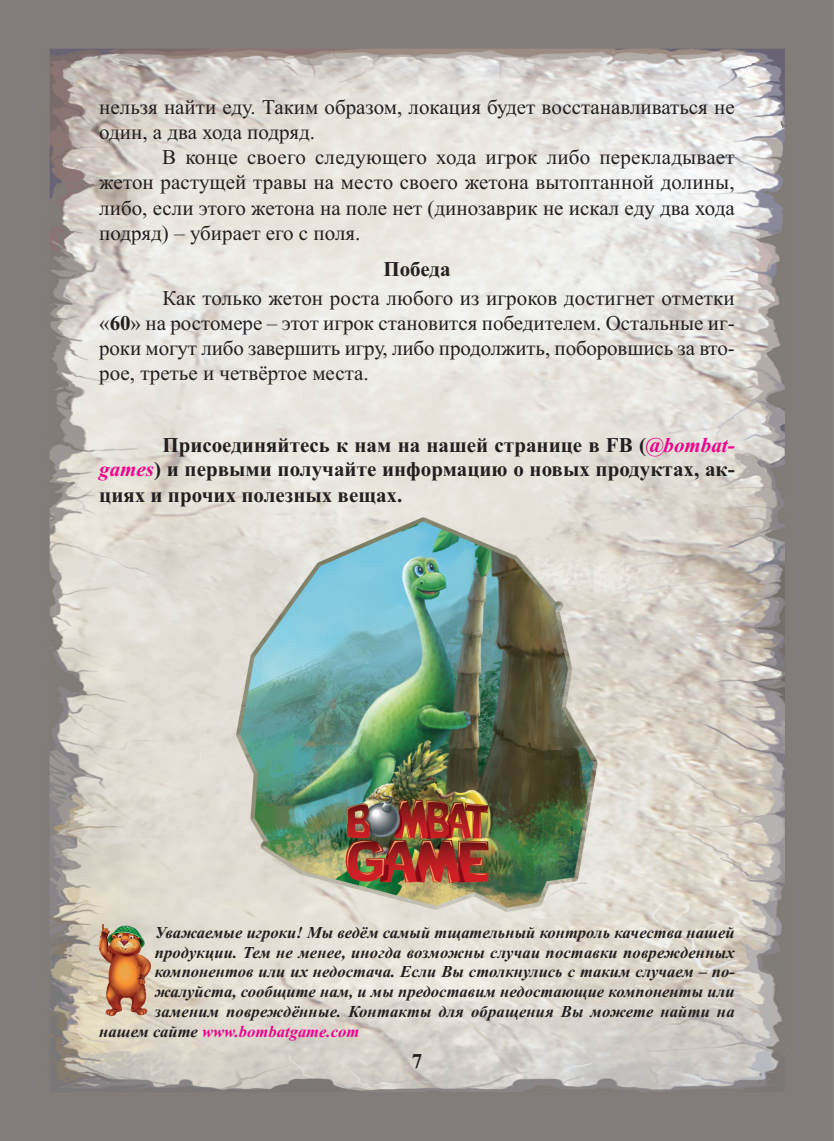
<style>
.page{position:relative;width:834px;height:1141px;background:#fff}
.page>*{position:absolute;margin:0;border:0;box-sizing:border-box;transform-origin:0 0}
.t1{font:21px/25.2px "Times New Roman";color:#231f20;text-align:justify}
.t2{font:700 21px/25.2px "Times New Roman";color:#231f20;text-align:justify}
.t3{font:italic 700 16.62px "Times New Roman";color:#231f20}
.t4{font:italic 700 16.62px "Times New Roman";color:#ed028c}
.s1{font-weight:700}
.s2{font-style:italic;color:#ed028c}
.s3{color:#231f20}
</style>
<div class="page">
<img style="left:0;top:0;width:833px;height:1141px">
<img style="left:236px;top:517px;width:361px;height:395px">
<img style="left:99px;top:925px;width:52px;height:90px">
<p class="t1" style="left:99px;top:94px;width:636px">нельзя найти еду. Таким образом, локация будет восстанавливаться не один, а два хода подряд.</p>
<p class="t1" style="left:99px;top:144px;width:636px;text-indent:63px">В конце своего следующего хода игрок либо перекладывает жетон растущей травы на место своего жетона вытоптанной долины, либо, если этого жетона на поле нет (динозаврик не искал еду два хода подряд) – убирает его с поля.</p>
<p class="t2" style="left:383px;top:256px;width:69px">Победа</p>
<p class="t1" style="left:99px;top:285px;width:636px;text-indent:63px">Как только жетон роста любого из игроков достигнет отметки «<span class="s1">60</span>» на ростомере – этот игрок становится победителем. Остальные иг&shy;роки могут либо завершить игру, либо продолжить, поборовшись за вто&shy;рое, третье и четвёртое места.</p>
<p class="t2" style="left:99px;top:432px;width:636px;text-indent:63px">Присоединяйтесь к нам на нашей странице в FB (<span class="s2">@bombat&shy;games</span>) и первыми получайте информацию о новых продуктах, ак&shy;циях и прочих полезных вещах.</p>
<p class="t3" style="left:155px;top:922px;width:581px">Уважаемые игроки! Мы ведём самый тщательный контроль качества нашей</p>
<p class="t3" style="left:155px;top:942px;width:581px">продукции. Тем не менее, иногда возможны случаи поставки поврежденных</p>
<p class="t3" style="left:155px;top:962px;width:580px">компонентов или их недостача. Если Вы столкнулись с таким случаем – по-</p>
<p class="t3" style="left:155px;top:982px;width:581px">жалуйста, сообщите нам, и мы предоставим недостающие компоненты или</p>
<p class="t3" style="left:155px;top:1002px;width:581px">заменим повреждённые. Контакты для обращения Вы можете найти на</p>
<p class="t4" style="left:99px;top:1022px;width:262px"><span class="s3">нашем сайте</span> www.bombatgame.com</p>
<p class="t2" style="left:411px;top:1048px;width:12px">7</p>
</div>
